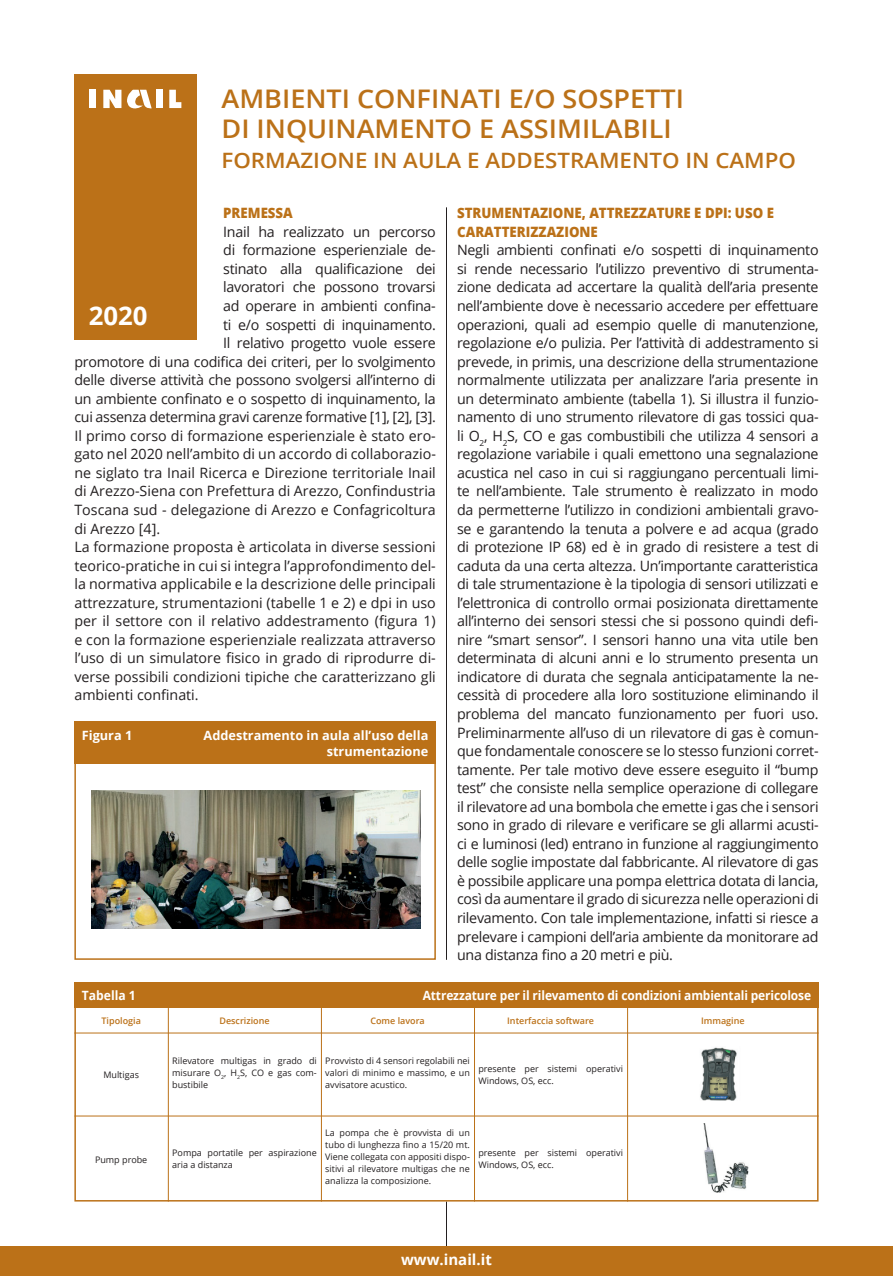
<style>
.page{position:relative;width:893px;height:1276px;background:#fff}
.page>*{position:absolute;margin:0;border:0;box-sizing:border-box;transform-origin:0 0}
.t1{font:700 25.8px "Open Sans";color:#fff}
.t2{font:600 25.65px/30px "Open Sans";color:#bb7118;scale:1.05 1}
.t3{font:600 21.15px "Open Sans";color:#bb7118;scale:1.05 1}
.t4{font:700 15px "Open Sans";color:#fff}
.t5{font:14.25px/18.6px "Open Sans";color:#231f20;text-align:justify}
.t6{font:14.25px "Open Sans";letter-spacing:-.02em;color:#231f20}
.t7{font:800 14.25px/18.6px "Open Sans";color:#bb7118;scale:.93 1}
.t8{font:700 12.75px "Open Sans";letter-spacing:-.01em;color:#fff;scale:.94 1}
.t9{font:700 12.75px/15.8px "Open Sans";letter-spacing:-.01em;color:#fff;text-align:right}
.t10{font:700 12.75px "Open Sans";letter-spacing:-.01em;color:#fff;scale:.95 1}
.t11{font:9px/12px "Open Sans";color:#231f20;text-align:justify}
.t12{font:600 9px "Open Sans";color:#bb7118}
</style>
<div class="page">
<hr style="left:446px;top:207px;width:1px;height:753px;background:#231f20">
<hr style="left:446px;top:1201px;width:1px;height:45px;background:#231f20">
<div style="left:0;top:1246px;width:893px;height:30px;background:#bb7118"></div>
<div style="left:74px;top:74px;width:123px;height:133px;background:#bb7118"></div>
<div style="left:90px;top:90px;width:6px;height:18px;background:#fff"></div>
<div style="left:156px;top:90px;width:7px;height:18px;background:#fff"></div>
<svg style="left:169px;top:90px;width:12px;height:18px"></svg>
<svg style="left:103px;top:90px;width:18px;height:18px"></svg>
<svg style="left:127px;top:90px;width:25px;height:18px"></svg>
<div style="left:74px;top:756px;width:362px;height:204px;border:2px solid #bb7118"></div>
<div style="left:74px;top:721px;width:362px;height:43px;background:#bb7118"></div>
<img style="left:91px;top:790px;width:330px;height:138px">
<div style="left:74px;top:982px;width:745px;height:26px;background:#bb7118"></div>
<div style="left:74px;top:1003px;width:745px;height:198px;border:2px solid #bb7118"></div>
<hr style="left:74px;top:1032px;width:745px;height:1px;background:#bb7118">
<hr style="left:74px;top:1115px;width:745px;height:1px;background:#bb7118">
<hr style="left:168px;top:1008px;width:1px;height:193px;background:#bb7118">
<hr style="left:321px;top:1008px;width:1px;height:193px;background:#bb7118">
<hr style="left:474px;top:1008px;width:1px;height:193px;background:#bb7118">
<hr style="left:627px;top:1008px;width:1px;height:193px;background:#bb7118">
<img style="left:700px;top:1047px;width:37px;height:53px">
<img style="left:703px;top:1123px;width:46px;height:69px">
<div style="left:74px;top:207px;width:123px;height:133px;background:#bb7118"></div>
<h2 class="t2" style="left:222px;top:83px;width:442px">AMBIENTI CONFINATI E/O SOSPETTI<br>DI INQUINAMENTO E ASSIMILABILI</h2>
<h3 class="t3" style="left:222px;top:145px;width:549px">FORMAZIONE IN AULA E ADDESTRAMENTO IN CAMPO</h3>
<p class="t7" style="left:223px;top:203px;width:76px">PREMESSA</p>
<p class="t6" style="left:223px;top:222px;width:214px">Inail ha realizzato un percorso</p>
<p class="t6" style="left:223px;top:240px;width:214px">di formazione esperienziale de-</p>
<p class="t6" style="left:223px;top:259px;width:214px">stinato alla qualificazione dei</p>
<p class="t6" style="left:223px;top:277px;width:214px">lavoratori che possono trovarsi</p>
<p class="t6" style="left:223px;top:296px;width:214px">ad operare in ambienti confina-</p>
<p class="t6" style="left:223px;top:314px;width:214px">ti e/o sospetti di inquinamento.</p>
<p class="t6" style="left:223px;top:333px;width:214px">Il relativo progetto vuole essere</p>
<p class="t6" style="left:74px;top:351px;width:363px">promotore di una codifica dei criteri, per lo svolgimento</p>
<p class="t6" style="left:74px;top:370px;width:363px">delle diverse attività che possono svolgersi all’interno di</p>
<p class="t6" style="left:74px;top:388px;width:363px">un ambiente confinato e o sospetto di inquinamento, la</p>
<p class="t6" style="left:74px;top:407px;width:363px">cui assenza determina gravi carenze formative [1], [2], [3].</p>
<p class="t5" style="left:74px;top:426px;width:363px">Il primo corso di formazione esperienziale è stato ero-</p>
<p class="t5" style="left:74px;top:444px;width:363px">gato nel 2020 nell’ambito di un accordo di collaborazio-</p>
<p class="t5" style="left:74px;top:463px;width:363px">ne siglato tra Inail Ricerca e Direzione territoriale Inail</p>
<p class="t5" style="left:74px;top:481px;width:363px">di Arezzo-Siena con Prefettura di Arezzo, Confindustria</p>
<p class="t5" style="left:74px;top:500px;width:363px">Toscana sud - delegazione di Arezzo e Confagricoltura</p>
<p class="t5" style="left:74px;top:519px;width:87px">di Arezzo [4].</p>
<p class="t5" style="left:74px;top:537px;width:363px">La formazione proposta è articolata in diverse sessioni</p>
<p class="t5" style="left:74px;top:556px;width:363px">teorico-pratiche in cui si integra l’approfondimento del-</p>
<p class="t5" style="left:74px;top:574px;width:363px">la normativa applicabile e la descrizione delle principali</p>
<p class="t5" style="left:74px;top:593px;width:363px">attrezzature, strumentazioni (tabelle 1 e 2) e dpi in uso</p>
<p class="t5" style="left:74px;top:611px;width:363px">per il settore con il relativo addestramento (figura 1)</p>
<p class="t5" style="left:74px;top:630px;width:363px">e con la formazione esperienziale realizzata attraverso</p>
<p class="t5" style="left:74px;top:648px;width:363px">l’uso di un simulatore fisico in grado di riprodurre di-</p>
<p class="t5" style="left:74px;top:667px;width:363px">verse possibili condizioni tipiche che caratterizzano gli</p>
<p class="t5" style="left:74px;top:685px;width:126px">ambienti confinati.</p>
<p class="t7" style="left:457px;top:203px;width:342px">STRUMENTAZIONE, ATTREZZATURE E DPI: USO E<br>CARATTERIZZAZIONE</p>
<p class="t5" style="left:457px;top:240px;width:363px">Negli ambienti confinati e/o sospetti di inquinamento si rende necessario l’utilizzo preventivo di strumenta&shy;zione dedicata ad accertare la qualità dell’aria presente nell’ambiente dove è necessario accedere per effettuare operazioni, quali ad esempio quelle di manutenzione, regolazione e/o pulizia. Per l’attività di addestramento si prevede, in primis, una descrizione della strumentazione normalmente utilizzata per analizzare l’aria presente in un determinato ambiente (tabella 1). Si illustra il funzio&shy;namento di uno strumento rilevatore di gas tossici qua&shy;li O<sub>2</sub>, H<sub>2</sub>S, CO e gas combustibili che utilizza 4 sensori a regolazione variabile i quali emettono una segnalazione acustica nel caso in cui si raggiungano percentuali limi&shy;te nell’ambiente. Tale strumento è realizzato in modo da permetterne l’utilizzo in condizioni ambientali gravo&shy;se e garantendo la tenuta a polvere e ad acqua (grado di protezione IP 68) ed è in grado di resistere a test di caduta da una certa altezza. Un’importante caratteristica di tale strumentazione è la tipologia di sensori utilizzati e l’elettronica di controllo ormai posizionata direttamente all’interno dei sensori stessi che si possono quindi defi&shy;nire “smart sensor”. I sensori hanno una vita utile ben determinata di alcuni anni e lo strumento presenta un indicatore di durata che segnala anticipatamente la ne&shy;cessità di procedere alla loro sostituzione eliminando il problema del mancato funzionamento per fuori uso.<br>Preliminarmente all’uso di un rilevatore di gas è comun&shy;que fondamentale conoscere se lo stesso funzioni corret&shy;tamente. Per tale motivo deve essere eseguito il “bump test” che consiste nella semplice operazione di collegare il rilevatore ad una bombola che emette i gas che i sensori sono in grado di rilevare e verificare se gli allarmi acusti&shy;ci e luminosi (led) entrano in funzione al raggiungimento delle soglie impostate dal fabbricante. Al rilevatore di gas è possibile applicare una pompa elettrica dotata di lancia, così da aumentare il grado di sicurezza nelle operazioni di rilevamento. Con tale implementazione, infatti si riesce a prelevare i campioni dell’aria ambiente da monitorare ad una distanza fino a 20 metri e più.</p>
<h1 class="t1" style="left:89px;top:297px;width:60px">2020</h1>
<p class="t9" style="left:82px;top:727px;width:52px">Figura 1</p>
<p class="t9" style="left:204px;top:727px;width:226px">Addestramento in aula all’uso della strumentazione</p>
<p class="t10" style="left:82px;top:986px;width:58px">Tabella 1</p>
<p class="t8" style="left:423px;top:986px;width:415px">Attrezzature per il rilevamento di condizioni ambientali pericolose</p>
<p class="t12" style="left:101px;top:1014px;width:41px">Tipologia</p>
<p class="t12" style="left:507px;top:1014px;width:88px">Interfaccia software</p>
<p class="t12" style="left:370px;top:1014px;width:56px">Come lavora</p>
<p class="t11" style="left:325px;top:1055px;width:146px">Provvisto di 4 sensori regolabili nei valori di minimo e massimo, e un avvisatore acustico.</p>
<p class="t12" style="left:219px;top:1014px;width:52px">Descrizione</p>
<p class="t11" style="left:172px;top:1055px;width:146px">Rilevatore multigas in grado di misurare O<sub>2</sub>, H<sub>2</sub>S, CO e gas com&shy;bustibile</p>
<p class="t12" style="left:701px;top:1014px;width:45px">Immagine</p>
<p class="t11" style="left:478px;top:1062px;width:146px">presente per sistemi operativi<br>Windows, OS, ecc.</p>
<p class="t11" style="left:103px;top:1068px;width:37px">Multigas</p>
<p class="t11" style="left:95px;top:1154px;width:54px">Pump probe</p>
<p class="t11" style="left:172px;top:1146px;width:146px">Pompa portatile per aspirazione aria a distanza</p>
<p class="t11" style="left:325px;top:1127px;width:146px">La pompa che è provvista di un tubo di lunghezza fino a 15/20 mt.<br>Viene collegata con appositi dispo&shy;sitivi al rilevatore multigas che ne analizza la composizione.</p>
<p class="t11" style="left:478px;top:1146px;width:146px">presente per sistemi operativi<br>Windows, OS, ecc.</p>
<p class="t4" style="left:401px;top:1249px;width:92px">www.inail.it</p>
</div>
